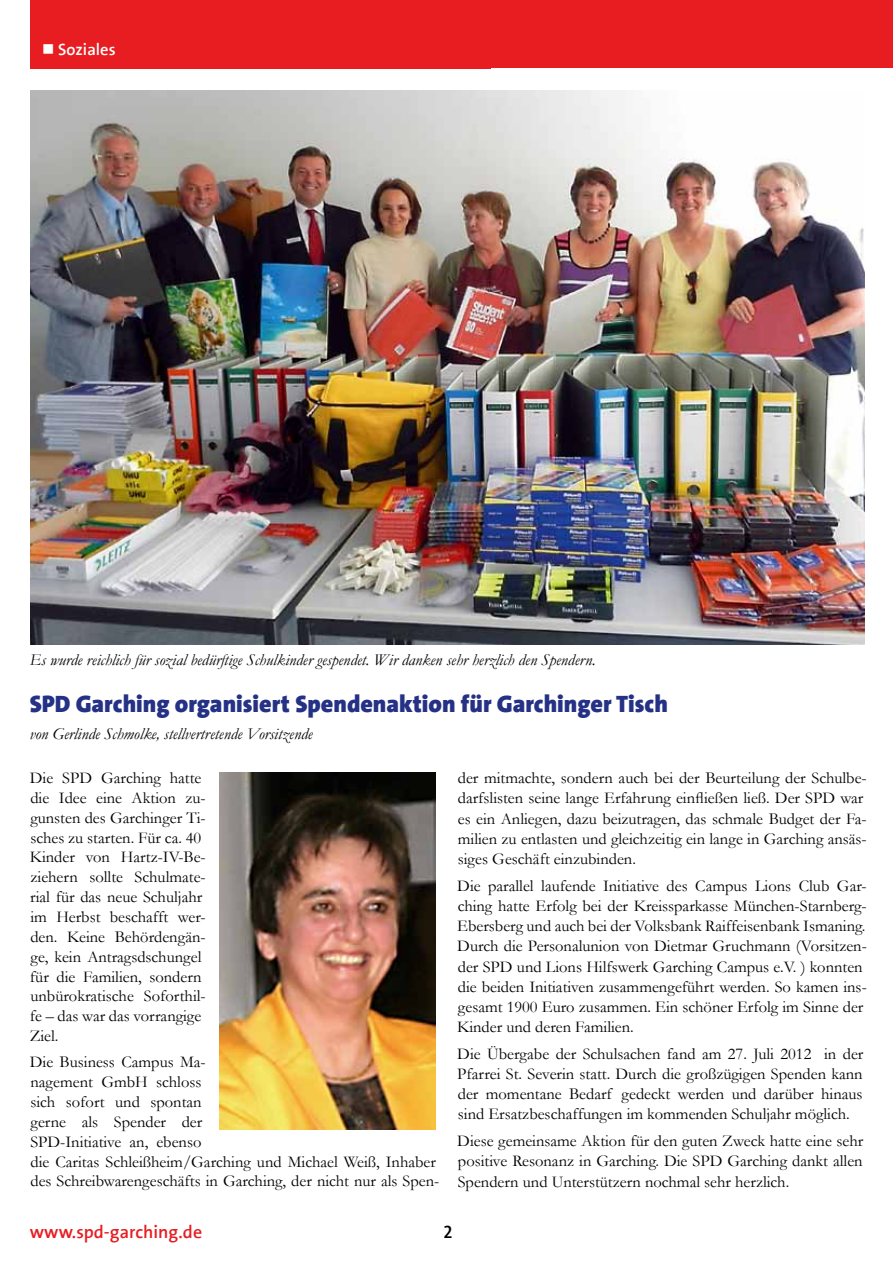
<style>
.page{position:relative;width:893px;height:1263px;background:#fff}
.page>*{position:absolute;margin:0;border:0;box-sizing:border-box;transform-origin:0 0}
.t1{font:900 24px "SPD The Sans";color:#243185}
.t2{font:700 18px "SPD2002 The Sans";color:#e71d22}
.t3{font:700 18px "SPD2002 The Sans";color:#000}
.t4{font:16.5px/19.8px "Garamond";color:#000}
.t5{font:italic 16.5px "Garamond";color:#000}
.t6{font:700 16.5px "SPD2002 The Sans";color:#fff}
</style>
<div class="page">
<div style="left:457px;top:0;width:436px;height:68px;background:#e71d22"></div>
<div style="left:30px;top:0;width:460px;height:68px;background:#e71d22"></div>
<img style="left:31px;top:91px;width:833px;height:553px">
<img style="left:219px;top:773px;width:217px;height:356px">
<p class="t6" style="left:42px;top:41px;width:75px">■ Soziales</p>
<p class="t5" style="left:30px;top:648px;width:567px">Es wurde reichlich für sozial bedürftige Schulkinder gespendet. Wir danken sehr herzlich den Spendern.</p>
<h1 class="t1" style="left:30px;top:689px;width:640px">SPD Garching organisiert Spendenaktion für Garchinger Tisch</h1>
<p class="t5" style="left:30px;top:722px;width:284px">von Gerlinde Schmolke, stellvertretende Vorsitzende</p>
<p class="t4" style="left:30px;top:767px;width:178px">Die SPD Garching hatte die Idee eine Aktion zu&shy;gunsten des Garchinger Ti&shy;sches zu starten. Für ca. 40<br>Kinder von Hartz-IV-Be&shy;ziehern sollte Schulmate&shy;rial für das neue Schuljahr im Herbst beschafft wer&shy;den. Keine Behördengän&shy;ge, kein Antragsdschungel für die Familien, sondern unbürokratische Soforthil&shy;fe – das war das vorrangige<br>Ziel.</p>
<p class="t4" style="left:30px;top:1052px;width:411px">Die Business Campus Ma-<br>nagement GmbH schloss<br>sich sofort und spontan<br>gerne als Spender der<br>SPD-Initiative an, ebenso<br>die Caritas Schleißheim/Garching und Michael Weiß, Inhaber des Schreibwarengeschäfts in Garching, der nicht nur als Spen-</p>
<p class="t4" style="left:458px;top:767px;width:410px;line-height:20.2px">der mitmachte, sondern auch bei der Beurteilung der Schulbe&shy;darfslisten seine lange Erfahrung einfließen ließ. Der SPD war es ein Anliegen, dazu beizutragen, das schmale Budget der Fa&shy;milien zu entlasten und gleichzeitig ein lange in Garching ansäs&shy;siges Geschäft einzubinden.</p>
<p class="t4" style="left:457px;top:875px;width:411px;line-height:20.2px">Die parallel laufende Initiative des Campus Lions Club Gar&shy;ching hatte Erfolg bei der Kreissparkasse München-Starnberg-Ebersberg und auch bei der Volksbank Raiffeisenbank Ismaning.<br>Durch die Personalunion von Dietmar Gruchmann (Vorsitzen&shy;der SPD und Lions Hilfswerk Garching Campus e.V. ) konnten die beiden Initiativen zusammengeführt werden. So kamen ins&shy;gesamt 1900 Euro zusammen. Ein schöner Erfolg im Sinne der Kinder und deren Familien.</p>
<p class="t4" style="left:457px;top:1043px;width:408px;line-height:20.2px;text-align:justify">Die Übergabe der Schulsachen fand am 27. Juli 2012 in der Pfarrei St. Severin statt. Durch die großzügigen Spenden kann der momentane Bedarf gedeckt werden und darüber hinaus sind Ersatzbeschaffungen im kommenden Schuljahr möglich.</p>
<p class="t4" style="left:457px;top:1130px;width:407px;line-height:20.2px;text-align:justify">Diese gemeinsame Aktion für den guten Zweck hatte eine sehr positive Resonanz in Garching. Die SPD Garching dankt allen Spendern und Unterstützern nochmal sehr herzlich.</p>
<p class="t2" style="left:30px;top:1222px;width:174px">www.spd-garching.de</p>
<p class="t3" style="left:443px;top:1222px;width:10px">2</p>
</div>
